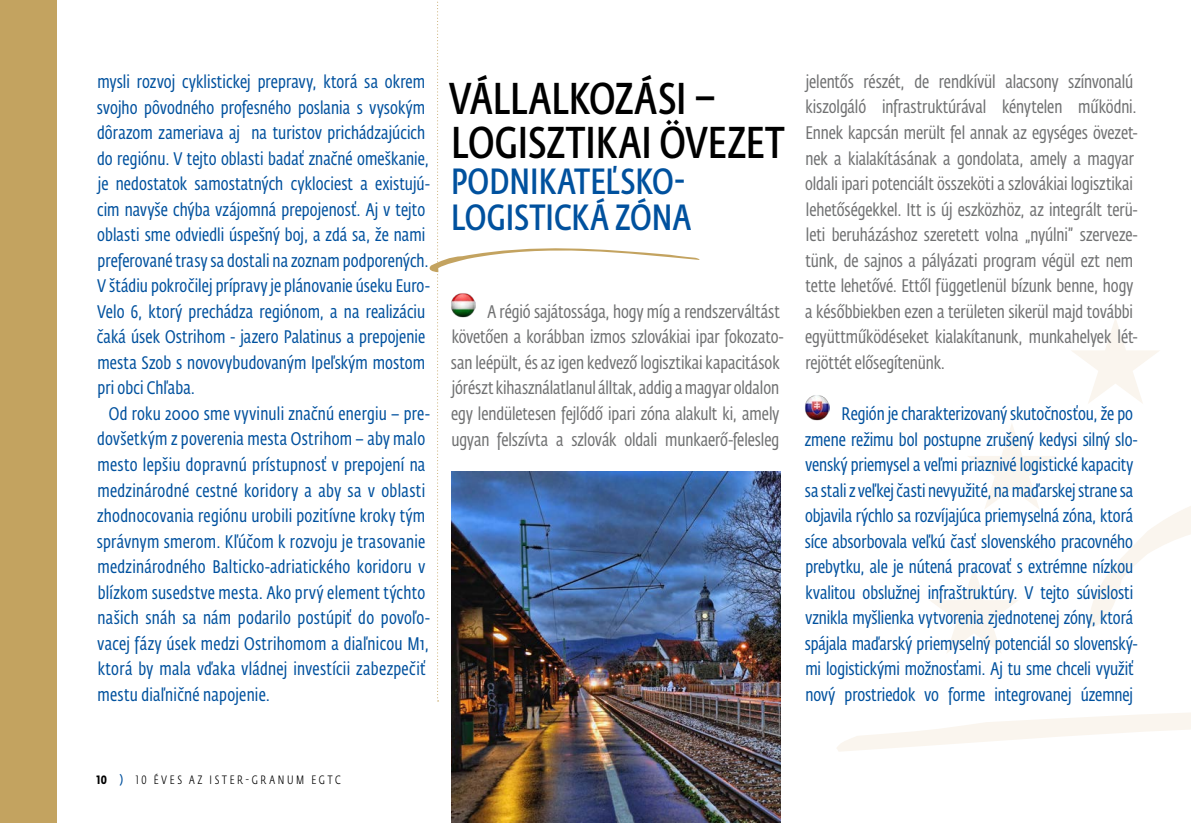
<style>
.page{position:relative;width:1191px;height:823px;background:#fff}
.page>*{position:absolute;margin:0;border:0;box-sizing:border-box;transform-origin:0 0}
.t1{font:600 44px/44px "Fedra Sans Cond Std";letter-spacing:.005em;color:#000}
.t2{font:600 36px/36px "Fedra Sans Cond Std";letter-spacing:.005em;color:#00519e}
.t3{font:18px/25.6px "Fedra Sans Cond Std";letter-spacing:.01em;color:#00519e}
.t4{font:18px/25.6px "Fedra Sans Cond Std";color:#707172}
.t5{font:300 12px "Fedra Sans Cond Std";letter-spacing:.23em;color:#000}
.s1{font-weight:700}
.s2{font-weight:600;color:#00519e}
</style>
<div class="page">
<div style="left:0;top:0;width:57px;height:822px;background:#c3a360"></div>
<svg style="left:837px;top:318px;width:354px;height:433px"></svg>
<img style="left:805px;top:395px;width:25px;height:25px">
<img style="left:451px;top:471px;width:329px;height:351px">
<svg style="left:429px;top:1px;width:270px;height:700px"></svg>
<p class="t3" style="left:97px;top:69px;width:334px">mysli rozvoj cyklistickej prepravy, ktorá sa okrem svojho pôvodného profesného poslania s vysokým dôrazom zameriava aj na turistov prichádzajúcich do regiónu. V tejto oblasti badať značné omeškanie, je nedostatok samostatných cyklociest a existujú&shy;cim navyše chýba vzájomná prepojenosť. Aj v tejto oblasti sme odviedli úspešný boj, a zdá sa, že nami preferované trasy sa dostali na zoznam podporených.<br>V štádiu pokročilej prípravy je plánovanie úseku Euro-Velo 6, ktorý prechádza regiónom, a na realizáciu čaká úsek Ostrihom - jazero Palatinus a prepojenie mesta Szob s novovybudovaným Ipeľským mostom pri obci Chľaba.</p>
<p class="t3" style="left:97px;top:401px;width:334px;text-indent:12px">Od roku 2000 sme vyvinuli značnú energiu – pre&shy;dovšetkým z poverenia mesta Ostrihom – aby malo mesto lepšiu dopravnú prístupnosť v prepojení na medzinárodné cestné koridory a aby sa v oblasti zhodnocovania regiónu urobili pozitívne kroky tým správnym smerom. Kľúčom k rozvoju je trasovanie medzinárodného Balticko-adriatického koridoru v blízkom susedstve mesta. Ako prvý element týchto našich snáh sa nám podarilo postúpiť do povoľo&shy;vacej fázy úsek medzi Ostrihomom a diaľnicou M1, ktorá by mala vďaka vládnej investícii zabezpečiť mestu diaľničné napojenie.</p>
<h1 class="t1" style="left:449px;top:77px;width:336px">VÁLLALKOZÁSI –<br>LOGISZTIKAI ÖVEZET</h1>
<h2 class="t2" style="left:451px;top:163px;width:242px">PODNIKATEĽSKO-<br>LOGISTICKÁ ZÓNA</h2>
<p class="t4" style="left:451px;top:299px;width:334px;text-indent:37px">A régió sajátossága, hogy míg a rendszerváltást követően a korábban izmos szlovákiai ipar fokozato&shy;san leépült, és az igen kedvező logisztikai kapacitások jórészt kihasználatlanul álltak, addig a magyar oldalon egy lendületesen fejlődő ipari zóna alakult ki, amely ugyan felszívta a szlovák oldali munkaerő-felesleg</p>
<p class="t4" style="left:805px;top:69px;width:334px">jelentős részét, de rendkívül alacsony színvonalú kiszolgáló infrastruktúrával kénytelen működni.<br>Ennek kapcsán merült fel annak az egységes övezet&shy;nek a kialakításának a gondolata, amely a magyar oldali ipari potenciált összeköti a szlovákiai logisztikai lehetőségekkel. Itt is új eszközhöz, az integrált terü&shy;leti beruházáshoz szeretett volna „nyúlni” szerveze&shy;tünk, de sajnos a pályázati program végül ezt nem tette lehetővé. Ettől függetlenül bízunk benne, hogy a későbbiekben ezen a területen sikerül majd további együttműködéseket kialakítanunk, munkahelyek lét&shy;rejöttét elősegítenünk.</p>
<p class="t3" style="left:805px;top:401px;width:334px;text-indent:37px">Región je charakterizovaný skutočnosťou, že po zmene režimu bol postupne zrušený kedysi silný slo&shy;venský priemysel a veľmi priaznivé logistické kapacity sa stali z veľkej časti nevyužité, na maďarskej strane sa objavila rýchlo sa rozvíjajúca priemyselná zóna, ktorá síce absorbovala veľkú časť slovenského pracovného prebytku, ale je nútená pracovať s extrémne nízkou kvalitou obslužnej infraštruktúry. V tejto súvislosti vznikla myšlienka vytvorenia zjednotenej zóny, ktorá spájala maďarský priemyselný potenciál so slovenský&shy;mi logistickými možnosťami. Aj tu sme chceli využiť nový prostriedok vo forme integrovanej územnej</p>
<p class="t5" style="left:96px;top:771px;width:246px"><span class="s1">10</span> <span class="s2">)</span> 10 ÉVES AZ ISTER-GRANUM EGTC</p>
</div>
